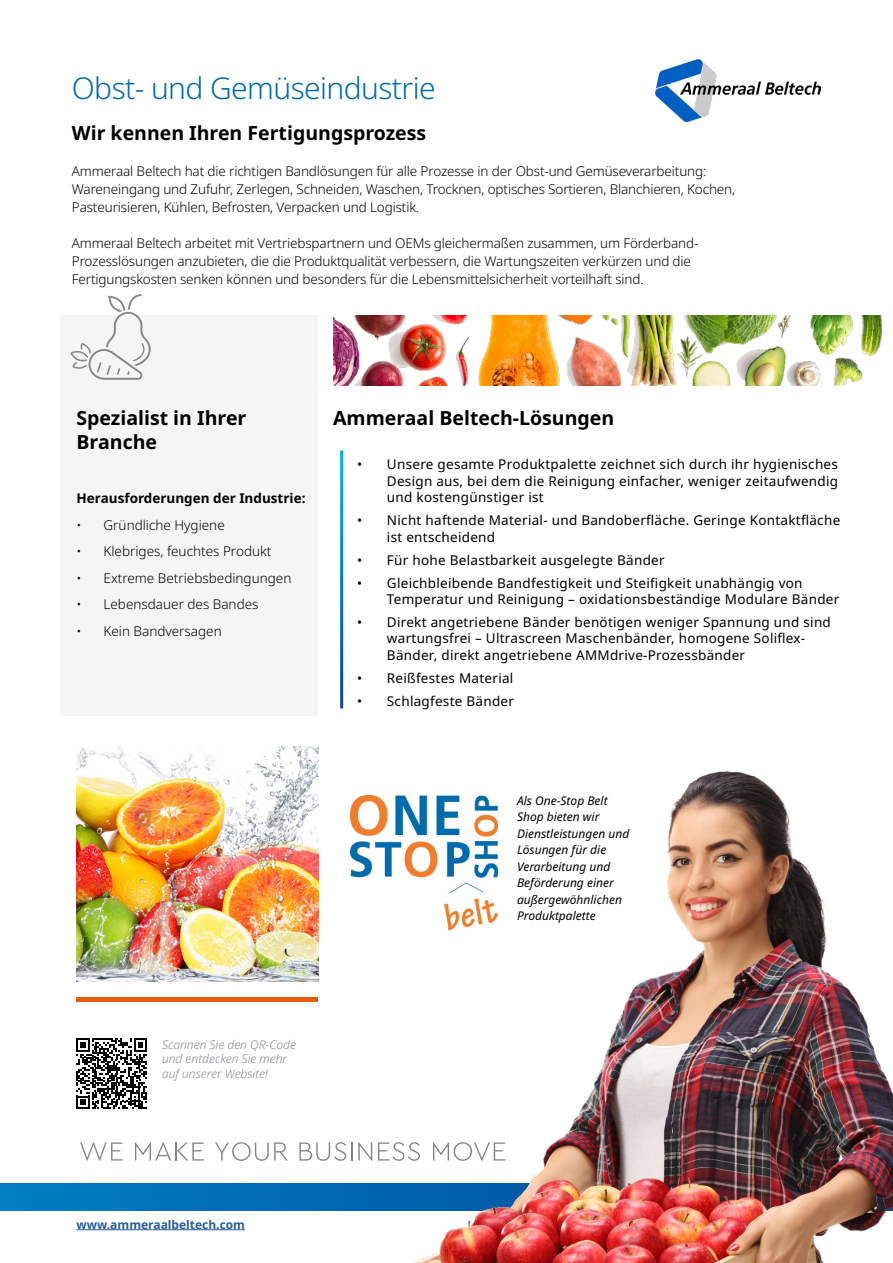
<style>
.page{position:relative;width:893px;height:1263px;background:#fff}
.page>*{position:absolute;margin:0;border:0;box-sizing:border-box;transform-origin:0 0}
.t1{font:300 30px "Noto Sans";letter-spacing:-.02em;color:#006bac}
.t2{font:700 19.5px/23.4px "Noto Sans";color:#000}
.t3{font:300 13.5px/18px "Noto Sans";letter-spacing:-.01em;color:#000}
.t4{font:13.5px/16.5px "Noto Sans";letter-spacing:.02em;color:#000}
.t5{font:700 13.5px "Noto Sans";color:#000}
.t6{font:italic 12px/16.5px "Noto Sans";color:#000}
.t7{font:italic 300 12px/14.4px "Noto Sans";color:#878a90}
.t8{font:700 12px "Noto Sans";color:#275b9b}
</style>
<div class="page">
<div style="left:60px;top:315px;width:257px;height:400px;background:#f5f5f5"></div>
<div style="left:0;top:1183px;width:893px;height:28px;background:linear-gradient(to bottom,#0071b9,#0071b9)"></div>
<img style="left:333px;top:315px;width:550px;height:71px">
<img style="left:656px;top:59px;width:164px;height:62px">
<hr style="left:77px;top:1229px;width:168px;height:1px;background:#275b9b">
<svg style="left:76px;top:1038px;width:71px;height:71px"></svg>
<svg style="left:71px;top:294px;width:80px;height:86px"></svg>
<img style="left:397px;top:771px;width:496px;height:492px">
<hr style="left:77px;top:997px;width:241px;height:4px;background:#e85d0d">
<img style="left:351px;top:795px;width:147px;height:135px">
<img style="left:77px;top:746px;width:241px;height:236px">
<svg style="left:80px;top:1142px;width:43px;height:19px"></svg>
<svg style="left:135px;top:1142px;width:69px;height:18px"></svg>
<svg style="left:215px;top:1142px;width:73px;height:19px"></svg>
<svg style="left:299px;top:1142px;width:73px;height:19px"></svg>
<svg style="left:378px;top:1142px;width:42px;height:19px"></svg>
<svg style="left:433px;top:1142px;width:72px;height:19px"></svg>
<h1 class="t1" style="left:72px;top:67px;width:365px">Obst- und Gemüseindustrie</h1>
<h2 class="t2" style="left:72px;top:122px;width:356px">Wir kennen Ihren Fertigungsprozess</h2>
<p class="t3" style="left:72px;top:162px;width:665px">Ammeraal Beltech hat die richtigen Bandlösungen für alle Prozesse in der Obst-und Gemüseverarbeitung:<br>Wareneingang und Zufuhr, Zerlegen, Schneiden, Waschen, Trocknen, optisches Sortieren, Blanchieren, Kochen,<br>Pasteurisieren, Kühlen, Befrosten, Verpacken und Logistik.</p>
<p class="t3" style="left:72px;top:234px;width:628px">Ammeraal Beltech arbeitet mit Vertriebspartnern und OEMs gleichermaßen zusammen, um Förderband-<br>Prozesslösungen anzubieten, die die Produktqualität verbessern, die Wartungszeiten verkürzen und die<br>Fertigungskosten senken können und besonders für die Lebensmittelsicherheit vorteilhaft sind.</p>
<h2 class="t2" style="left:77px;top:407px;width:171px">Spezialist in Ihrer<br>Branche</h2>
<h2 class="t2" style="left:333px;top:407px;width:283px">Ammeraal Beltech-Lösungen</h2>
<p class="t5" style="left:77px;top:489px;width:230px">Herausforderungen der Industrie:</p>
<p class="t3" style="left:77px;top:516px;width:150px">• Gründliche Hygiene</p>
<p class="t3" style="left:77px;top:543px;width:196px">• Klebriges, feuchtes Produkt</p>
<p class="t3" style="left:77px;top:569px;width:216px">• Extreme Betriebsbedingungen</p>
<p class="t3" style="left:77px;top:596px;width:183px">• Lebensdauer des Bandes</p>
<p class="t3" style="left:77px;top:622px;width:147px">• Kein Bandversagen</p>
<p class="t7" style="left:162px;top:1037px;width:136px">Scannen Sie den QR-Code und entdecken Sie mehr auf unserer Website!</p>
<p class="t4" style="left:387px;top:457px;width:453px;text-align:justify;text-indent:-30px">• Unsere gesamte Produktpalette zeichnet sich durch ihr hygienisches Design aus, bei dem die Reinigung einfacher, weniger zeitaufwendig und kostengünstiger ist</p>
<p class="t4" style="left:387px;top:512px;width:455px;text-indent:-30px">• Nicht haftende Material- und Bandoberfläche. Geringe Kontaktfläche ist entscheidend</p>
<p class="t4" style="left:357px;top:552px;width:309px">• Für hohe Belastbarkeit ausgelegte Bänder</p>
<p class="t4" style="left:387px;top:575px;width:454px;text-indent:-30px">• Gleichbleibende Bandfestigkeit und Steifigkeit unabhängig von<br>Temperatur und Reinigung – oxidationsbeständige Modulare Bänder</p>
<p class="t4" style="left:387px;top:614px;width:445px;text-indent:-30px">• Direkt angetriebene Bänder benötigen weniger Spannung und sind wartungsfrei – Ultrascreen Maschenbänder, homogene Soliflex-<br>Bänder, direkt angetriebene AMMdrive-Prozessbänder</p>
<p class="t4" style="left:357px;top:670px;width:158px">• Reißfestes Material</p>
<p class="t4" style="left:357px;top:693px;width:158px">• Schlagfeste Bänder</p>
<p class="t6" style="left:517px;top:792px;width:114px">Als One-Stop Belt<br>Shop bieten wir<br>Dienstleistungen und<br>Lösungen für die<br>Verarbeitung und<br>Beförderung einer außergewöhnlichen<br>Produktpalette</p>
<p class="t8" style="left:77px;top:1216px;width:170px">www.ammeraalbeltech.com</p>
</div>
